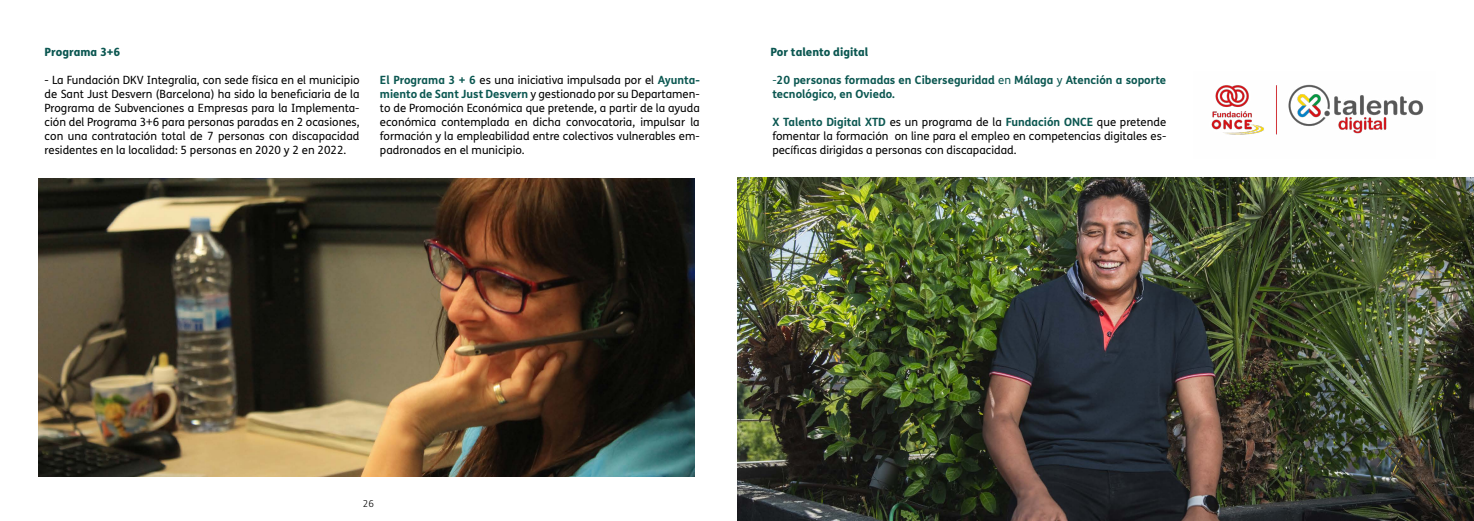
<style>
.page{position:relative;width:1474px;height:521px;background:#fff}
.page>*{position:absolute;margin:0;border:0;box-sizing:border-box;transform-origin:0 0}
.t1{font:11.38px/14px "FS Me Pro";color:#000;text-align:justify}
.t2{font:700 11.38px/14px "FS Me Pro";color:#0b5751}
.t3{font:800 11.38px "FS Me Pro";color:#0b5751}
.t4{font:300 9.62px "FS Me Pro";color:#000}
.s1{font-weight:700;color:#0b5751}
.s2{font-weight:400}
</style>
<div class="page">
<img style="left:737px;top:177px;width:736px;height:343px">
<img style="left:38px;top:178px;width:656px;height:298px">
<img style="left:1211px;top:84px;width:212px;height:51px">
<p class="t3" style="left:45px;top:43px;width:77px">Programa 3+6</p>
<p class="t1" style="left:45px;top:73px;width:316px">- La Fundación DKV Integralia, con sede física en el municipio de Sant Just Desvern (Barcelona) ha sido la beneficiaria de la Programa de Subvenciones a Empresas para la Implementa&shy;ción del Programa 3+6 para personas paradas en 2 ocasiones, con una contratación total de 7 personas con discapacidad residentes en la localidad: 5 personas en 2020 y 2 en 2022.</p>
<p class="t1" style="left:380px;top:73px;width:321px"><span class="s1">El Programa 3 + 6</span> es una iniciativa impulsada por el <span class="s1">Ayunta&shy;miento de Sant Just Desvern</span> y gestionado por su Departamen&shy;to de Promoción Económica que pretende, a partir de la ayuda económica contemplada en dicha convocatoria, impulsar la formación y la empleabilidad entre colectivos vulnerables em&shy;padronados en el municipio.</p>
<p class="t3" style="left:770px;top:43px;width:99px">Por talento digital</p>
<p class="t2" style="left:772px;top:72px;width:395px"><span class="s2">-</span>20 personas formadas en Ciberseguridad <span class="s2">en</span> Málaga <span class="s2">y</span> Atención a soporte tecnológico, en Oviedo.</p>
<p class="t1" style="left:772px;top:115px;width:395px"><span class="s1">X Talento Digital XTD</span> es un programa de la <span class="s1">Fundación ONCE</span> que pretende fomentar la formación on line para el empleo en competencias digitales es&shy;pecíficas dirigidas a personas con discapacidad.</p>
<p class="t4" style="left:363px;top:497px;width:13px">26</p>
</div>
